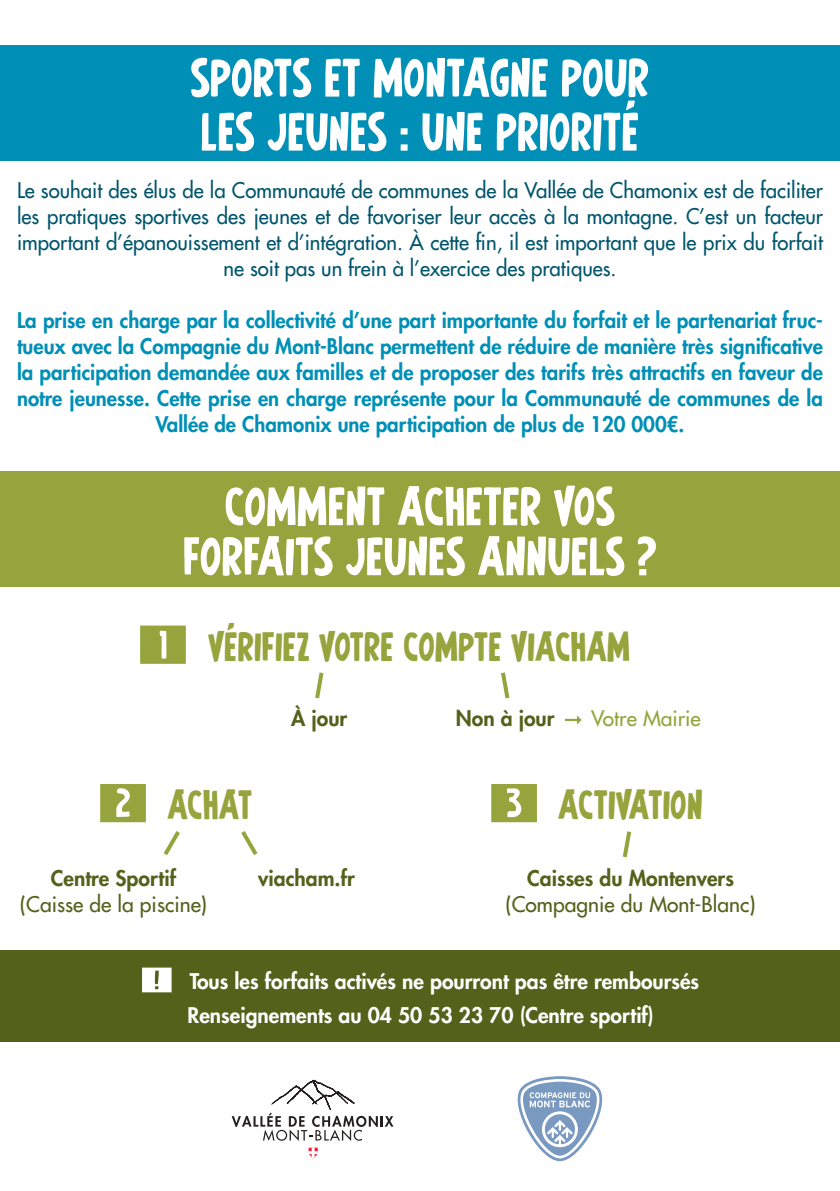
<style>
.page{position:relative;width:840px;height:1191px;background:#fff}
.page>*{position:absolute;margin:0;border:0;box-sizing:border-box;transform-origin:0 0}
.t1{font:700 56px/54px "Earth's Mightiest";color:#fff}
.t2{font:700 42.4px "Earth's Mightiest";color:#95a43c}
.t3{font:800 21px/26px "Futura Std";color:#008fb6;text-align:center}
.t4{font:500 21px/26px "Futura Std";color:#00556d;text-align:center}
.t5{font:800 21px "Futura Std";color:#fff}
.t6{font:800 21px "Futura Std";color:#54611b}
.t7{font:500 21px "Futura Std";color:#54611b}
.t8{font:500 21px "Futura Std";color:#95a43c}
</style>
<div class="page">
<div style="left:0;top:471px;width:839px;height:116px;background:#95a43c"></div>
<div style="left:0;top:45px;width:839px;height:116px;background:#008fb6"></div>
<svg style="left:308px;top:1147px;width:10px;height:11px"></svg>
<svg style="left:231px;top:1079px;width:162px;height:62px"></svg>
<svg style="left:517px;top:1076px;width:86px;height:85px"></svg>
<svg style="left:622px;top:831px;width:10px;height:27px"></svg>
<svg style="left:491px;top:784px;width:45px;height:38px;background:#a3b057"></svg>
<div style="left:0;top:950px;width:839px;height:91px;background:#54611b"></div>
<svg style="left:142px;top:967px;width:29px;height:25px"></svg>
<svg style="left:100px;top:784px;width:46px;height:38px;background:#a3b056"></svg>
<svg style="left:163px;top:831px;width:17px;height:24px"></svg>
<svg style="left:241px;top:831px;width:17px;height:24px"></svg>
<svg style="left:140px;top:625px;width:46px;height:39px;background:#a0ad50"></svg>
<svg style="left:315px;top:672px;width:9px;height:27px"></svg>
<svg style="left:501px;top:672px;width:9px;height:27px"></svg>
<svg style="left:565px;top:715px;width:16px;height:9px"></svg>
<h1 class="t1" style="left:190px;top:48px;width:460px">SPORTS ET MONTAGNE POUR<br>LES JEUNES : UNE PRIORITÉ</h1>
<p class="t4" style="left:17px;top:177px;width:807px">Le souhait des élus de la Communauté de communes de la Vallée de Chamonix est de faciliter les pratiques sportives des jeunes et de favoriser leur accès à la montagne. C’est un facteur important d’épanouissement et d’intégration. À cette fin, il est important que le prix du forfait ne soit pas un frein à l’exercice des pratiques.</p>
<p class="t3" style="left:17px;top:307px;width:807px">La prise en charge par la collectivité d’une part importante du forfait et le partenariat fruc&shy;tueux avec la Compagnie du Mont-Blanc permettent de réduire de manière très significative la participation demandée aux familles et de proposer des tarifs très attractifs en faveur de notre jeunesse. Cette prise en charge représente pour la Communauté de communes de la Vallée de Chamonix une participation de plus de 120 000€.</p>
<h1 class="t1" style="left:183px;top:479px;width:475px;line-height:50px;text-align:center">COMMENT ACHETER VOS<br>FORFAITS JEUNES ANNUELS ?</h1>
<h2 class="t2" style="left:208px;top:621px;width:424px">VÉRIFIEZ VOTRE COMPTE VIACHAM</h2>
<h2 class="t2" style="left:167px;top:780px;width:87px">ACHAT</h2>
<p class="t6" style="left:291px;top:705px;width:58px">À jour</p>
<p class="t6" style="left:455px;top:705px;width:100px">Non à jour</p>
<p class="t8" style="left:590px;top:705px;width:111px">Votre Mairie</p>
<h2 class="t2" style="left:558px;top:780px;width:146px">ACTIVATION</h2>
<p class="t6" style="left:51px;top:864px;width:126px">Centre Sportif</p>
<p class="t7" style="left:20px;top:890px;width:188px">(Caisse de la piscine)</p>
<p class="t6" style="left:258px;top:864px;width:98px">viacham.fr</p>
<p class="t6" style="left:527px;top:864px;width:208px">Caisses du Montenvers</p>
<p class="t7" style="left:505px;top:890px;width:251px">(Compagnie du Mont-Blanc)</p>
<p class="t5" style="left:190px;top:967px;width:510px">Tous les forfaits activés ne pourront pas être remboursés</p>
<p class="t5" style="left:187px;top:1002px;width:467px">Renseignements au 04 50 53 23 70 (Centre sportif)</p>
</div>
